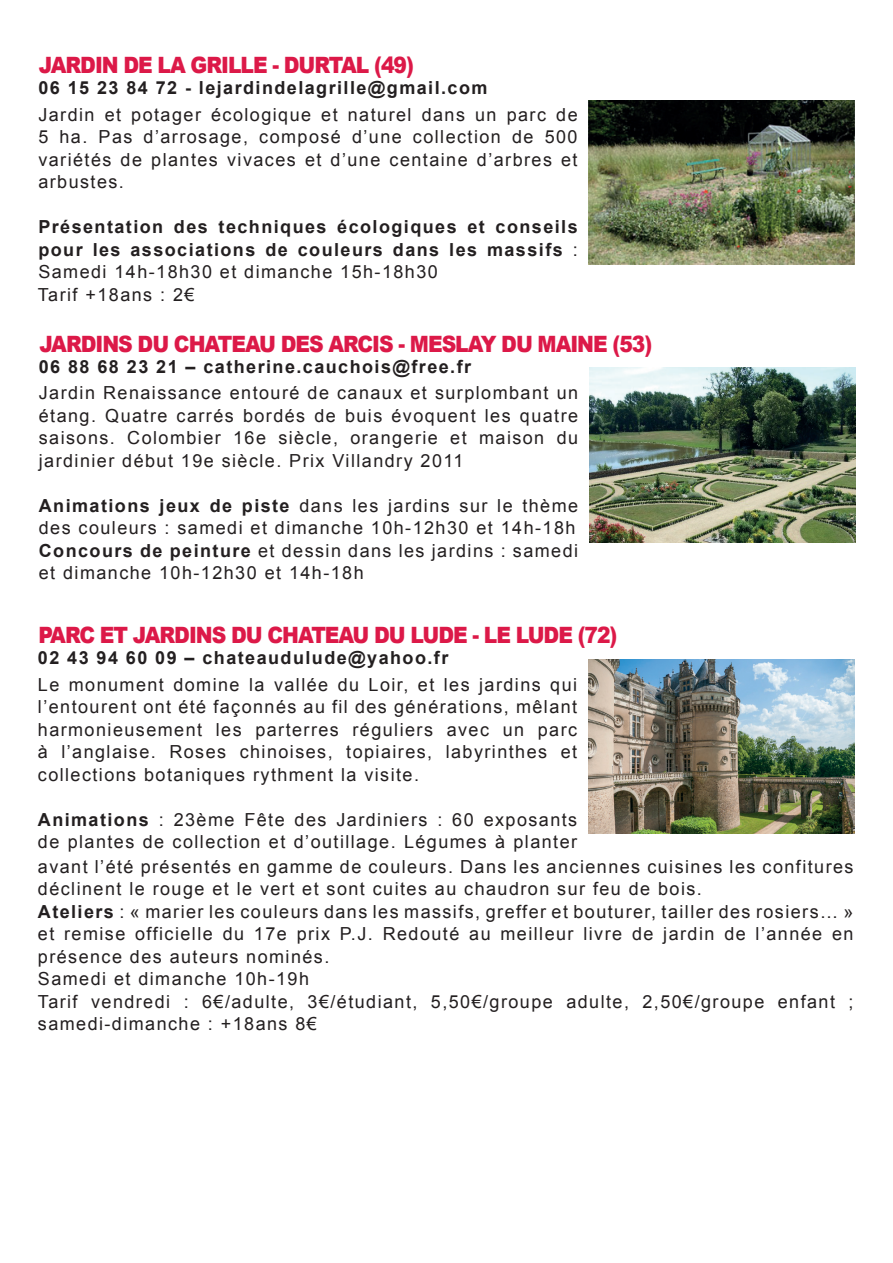
<style>
.page{position:relative;width:893px;height:1263px;background:#fff}
.page>*{position:absolute;margin:0;border:0;box-sizing:border-box;transform-origin:0 0}
.t1{font:900 22.5px "Arial";letter-spacing:-.05em;color:#dc1948;scale:.9 1}
.t2{font:18px/22.5px "Arial";letter-spacing:.08em;color:#231f20;text-align:justify}
.t3{font:700 18px/22.8px "Arial";letter-spacing:.08em;color:#231f20}
.s1{font-weight:400}
.s2{font-weight:700}
</style>
<div class="page">
<img style="left:588px;top:101px;width:266px;height:163px">
<img style="left:589px;top:368px;width:266px;height:174px">
<img style="left:588px;top:659px;width:266px;height:175px">
<p class="t1" style="left:39px;top:49px;width:418px">JARDIN DE LA GRILLE - DURTAL (49)</p>
<p class="t3" style="left:38px;top:77px;width:451px">06 15 23 84 72 - lejardindelagrille@gmail.com</p>
<p class="t2" style="left:38px;top:103px;width:541px">Jardin et potager écologique et naturel dans un parc de 5 ha. Pas d’arrosage, composé d’une collection de 500 variétés de plantes vivaces et d’une centaine d’arbres et arbustes.</p>
<p class="t3" style="left:38px;top:216px;width:541px">Présentation des techniques écologiques et conseils pour les associations de couleurs dans les massifs <span class="s1">:<br>Samedi 14h-18h30 et dimanche 15h-18h30<br>Tarif +18ans : 2€</span></p>
<p class="t1" style="left:39px;top:327px;width:682px">JARDINS DU CHATEAU DES ARCIS - MESLAY DU MAINE (53)</p>
<p class="t3" style="left:39px;top:356px;width:434px">06 88 68 23 21 – catherine.cauchois@free.fr</p>
<p class="t2" style="left:39px;top:382px;width:541px">Jardin Renaissance entouré de canaux et surplombant un étang. Quatre carrés bordés de buis évoquent les quatre saisons. Colombier 16e siècle, orangerie et maison du jardinier début 19e siècle. Prix Villandry 2011</p>
<p class="t2" style="left:39px;top:495px;width:541px;text-align:left"><span class="s2">Animations jeux de piste</span> dans les jardins sur le thème des couleurs : samedi et dimanche 10h-12h30 et 14h-18h <span class="s2">Concours de peinture</span> et dessin dans les jardins : samedi et dimanche 10h-12h30 et 14h-18h</p>
<p class="t1" style="left:38px;top:618px;width:645px">PARC ET JARDINS DU CHATEAU DU LUDE - LE LUDE (72)</p>
<p class="t3" style="left:38px;top:647px;width:412px">02 43 94 60 09 – chateaudulude@yahoo.fr</p>
<p class="t2" style="left:38px;top:673px;width:541px">Le monument domine la vallée du Loir, et les jardins qui l’entourent ont été façonnés au fil des générations, mêlant harmonieusement les parterres réguliers avec un parc à l’anglaise. Roses chinoises, topiaires, labyrinthes et collections botaniques rythment la visite.</p>
<p class="t2" style="left:38px;top:808px;width:541px"><span class="s2">Animations</span> : 23ème Fête des Jardiniers : 60 exposants de plantes de collection et d’outillage. Légumes à planter</p>
<p class="t2" style="left:38px;top:855px;width:817px;text-align:left">avant l’été présentés en gamme de couleurs. Dans les anciennes cuisines les confitures déclinent le rouge et le vert et sont cuites au chaudron sur feu de bois.<br><span class="s2">Ateliers</span> : « marier les couleurs dans les massifs, greffer et bouturer, tailler des rosiers… » et remise officielle du 17e prix P.J. Redouté au meilleur livre de jardin de l’année en présence des auteurs nominés.<br>Samedi et dimanche 10h-19h<br>Tarif vendredi : 6€/adulte, 3€/étudiant, 5,50€/groupe adulte, 2,50€/groupe enfant ; samedi-dimanche : +18ans 8€</p>
</div>
